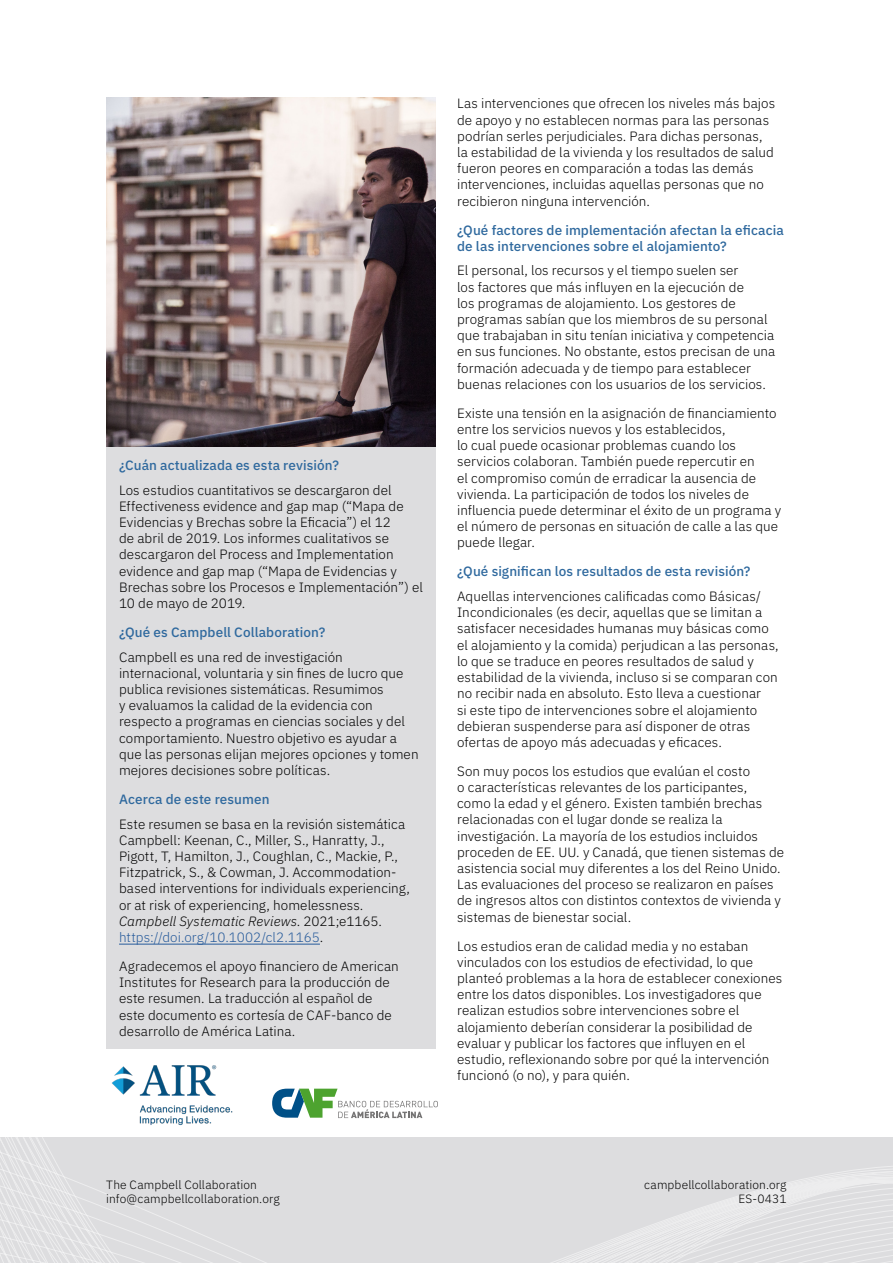
<style>
.page{position:relative;width:893px;height:1263px;background:#fff}
.page>*{position:absolute;margin:0;border:0;box-sizing:border-box;transform-origin:0 0}
.t1{font:300 13.5px/16.2px "IBM Plex Sans";letter-spacing:.005em;color:#000}
.t2{font:500 13.5px/16.2px "IBM Plex Sans";letter-spacing:.005em;color:#2f699e}
.t3{font:300 12px/14.4px "IBM Plex Sans";letter-spacing:.01em;color:#000}
.s1{font-style:italic}
.s2{color:#275b9b}
</style>
<div class="page">
<svg style="left:0;top:1138px;width:893px;height:125px;background:#dedee0"></svg>
<div style="left:106px;top:446px;width:330px;height:602px;background:#dddddf"></div>
<hr style="left:119px;top:944px;width:201px;height:1px;background:#275b9b">
<img style="left:112px;top:1065px;width:121px;height:61px">
<img style="left:106px;top:98px;width:330px;height:348px">
<svg style="left:272px;top:1089px;width:166px;height:29px"></svg>
<p class="t2" style="left:119px;top:456px;width:221px">¿Cuán actualizada es esta revisión?</p>
<p class="t1" style="left:119px;top:480px;width:306px">Los estudios cuantitativos se descargaron del Effectiveness evidence and gap map (“Mapa de Evidencias y Brechas sobre la Eficacia”) el 12<br>de abril de 2019. Los informes cualitativos se descargaron del Process and Implementation evidence and gap map (“Mapa de Evidencias y Brechas sobre los Procesos e Implementación”) el 10 de mayo de 2019.</p>
<p class="t2" style="left:119px;top:623px;width:208px">¿Qué es Campbell Collaboration?</p>
<p class="t1" style="left:119px;top:647px;width:301px">Campbell es una red de investigación internacional, voluntaria y sin fines de lucro que publica revisiones sistemáticas. Resumimos<br>y evaluamos la calidad de la evidencia con respecto a programas en ciencias sociales y del comportamiento. Nuestro objetivo es ayudar a que las personas elijan mejores opciones y tomen mejores decisiones sobre políticas.</p>
<p class="t2" style="left:119px;top:790px;width:152px">Acerca de este resumen</p>
<p class="t1" style="left:119px;top:815px;width:292px">Este resumen se basa en la revisión sistemática Campbell: Keenan, C., Miller, S., Hanratty, J., Pigott, T, Hamilton, J., Coughlan, C., Mackie, P., Fitzpatrick, S., &amp; Cowman, J. Accommodation&shy;based interventions for individuals experiencing, or at risk of experiencing, homelessness.<br><span class="s1">Campbell Systematic Reviews</span>. 2021;e1165. <span class="s2">https://doi.org/10.1002/cl2.1165</span>.</p>
<p class="t1" style="left:119px;top:957px;width:281px">Agradecemos el apoyo financiero de American Institutes for Research para la producción de este resumen. La traducción al español de este documento es cortesía de CAF-banco de desarrollo de América Latina.</p>
<p class="t1" style="left:457px;top:94px;width:320px">Las intervenciones que ofrecen los niveles más bajos de apoyo y no establecen normas para las personas podrían serles perjudiciales. Para dichas personas, la estabilidad de la vivienda y los resultados de salud fueron peores en comparación a todas las demás intervenciones, incluidas aquellas personas que no recibieron ninguna intervención.</p>
<p class="t2" style="left:457px;top:220px;width:328px">¿Qué factores de implementación afectan la eficacia de las intervenciones sobre el alojamiento?</p>
<p class="t1" style="left:457px;top:261px;width:320px">El personal, los recursos y el tiempo suelen ser<br>los factores que más influyen en la ejecución de<br>los programas de alojamiento. Los gestores de programas sabían que los miembros de su personal que trabajaban in situ tenían iniciativa y competencia en sus funciones. No obstante, estos precisan de una formación adecuada y de tiempo para establecer buenas relaciones con los usuarios de los servicios.</p>
<p class="t1" style="left:457px;top:404px;width:325px">Existe una tensión en la asignación de financiamiento entre los servicios nuevos y los establecidos,<br>lo cual puede ocasionar problemas cuando los servicios colaboran. También puede repercutir en<br>el compromiso común de erradicar la ausencia de vivienda. La participación de todos los niveles de influencia puede determinar el éxito de un programa y el número de personas en situación de calle a las que puede llegar.</p>
<p class="t2" style="left:457px;top:562px;width:295px">¿Qué significan los resultados de esta revisión?</p>
<p class="t1" style="left:457px;top:587px;width:323px">Aquellas intervenciones calificadas como Básicas/ Incondicionales (es decir, aquellas que se limitan a satisfacer necesidades humanas muy básicas como el alojamiento y la comida) perjudican a las personas, lo que se traduce en peores resultados de salud y estabilidad de la vivienda, incluso si se comparan con no recibir nada en absoluto. Esto lleva a cuestionar<br>si este tipo de intervenciones sobre el alojamiento debieran suspenderse para así disponer de otras ofertas de apoyo más adecuadas y eficaces.</p>
<p class="t1" style="left:457px;top:762px;width:329px">Son muy pocos los estudios que evalúan el costo<br>o características relevantes de los participantes, como la edad y el género. Existen también brechas relacionadas con el lugar donde se realiza la investigación. La mayoría de los estudios incluidos proceden de EE. UU. y Canadá, que tienen sistemas de asistencia social muy diferentes a los del Reino Unido.<br>Las evaluaciones del proceso se realizaron en países de ingresos altos con distintos contextos de vivienda y sistemas de bienestar social.</p>
<p class="t1" style="left:457px;top:937px;width:327px">Los estudios eran de calidad media y no estaban vinculados con los estudios de efectividad, lo que planteó problemas a la hora de establecer conexiones entre los datos disponibles. Los investigadores que realizan estudios sobre intervenciones sobre el alojamiento deberían considerar la posibilidad de evaluar y publicar los factores que influyen en el estudio, reflexionando sobre por qué la intervención funcionó (o no), y para quién.</p>
<p class="t3" style="left:106px;top:1176px;width:175px">The Campbell Collaboration info@campbellcollaboration.org</p>
<p class="t3" style="left:644px;top:1176px;width:144px;text-align:right">campbellcollaboration.org<br>ES-0431</p>
</div>
